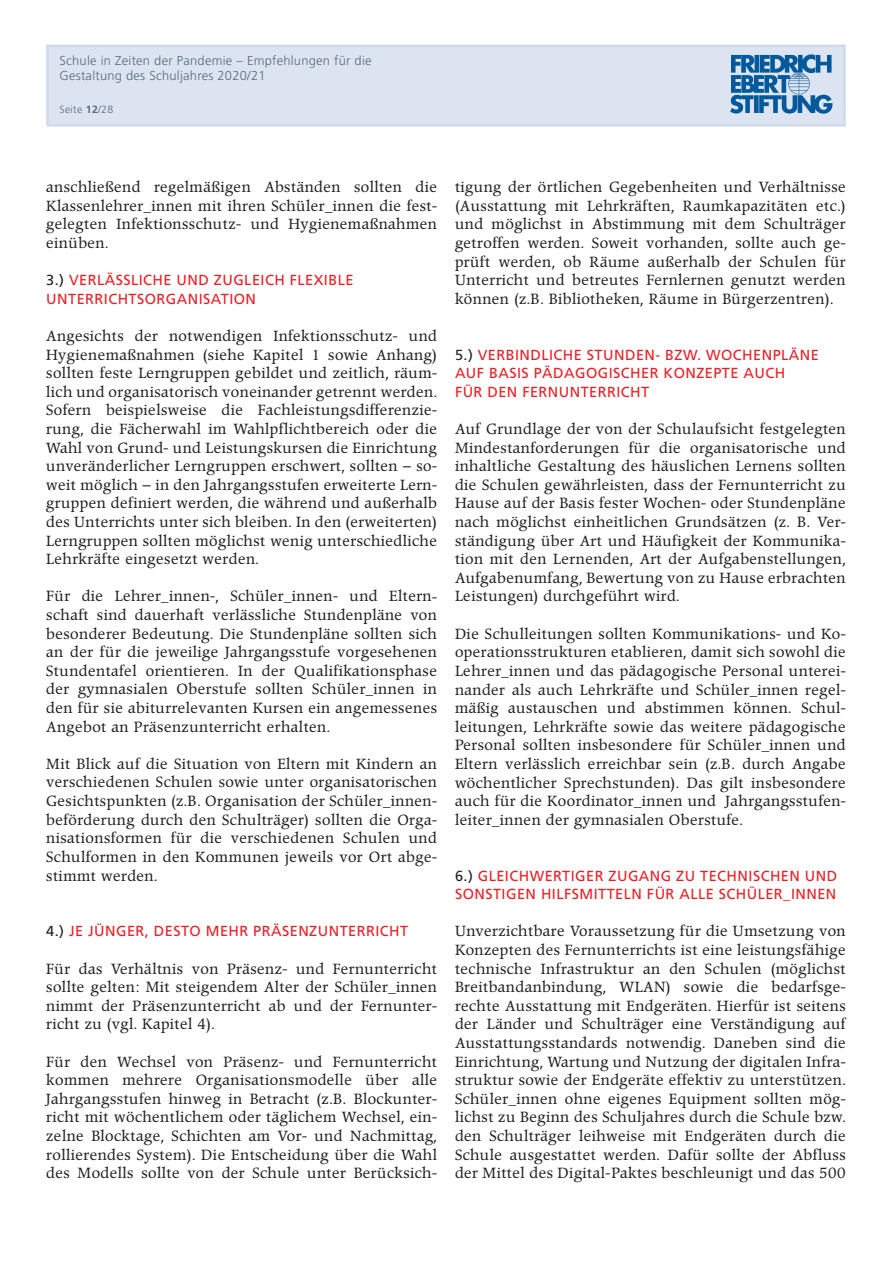
<style>
.page{position:relative;width:893px;height:1263px;background:#fff}
.page>*{position:absolute;margin:0;border:0;box-sizing:border-box;transform-origin:0 0}
.t1{font:14.55px/18.6px "Poppl Pontifex BE";letter-spacing:.03em;color:#231f20;text-align:justify}
.t2{font:14.55px/18.6px "Frutiger";letter-spacing:.03em;color:#ee1d23}
.t3{font:300 12.9px/15px "Frutiger CE";letter-spacing:.02em;color:#566a7b}
.t4{font:300 10.5px "Frutiger";letter-spacing:.03em;color:#566a7b}
.s1{font-family:"Frutiger CE";font-weight:700}
.s2{color:#231f20}
</style>
<div class="page">
<div style="left:46px;top:45px;width:800px;height:81px;background:#dde4f1;border:2px solid #cfd9eb"></div>
<img style="left:730px;top:54px;width:103px;height:60px">
<p class="t3" style="left:60px;top:53px;width:314px">Schule in Zeiten der Pandemie – Empfehlungen für die<br>Gestaltung des Schuljahres 2020/21</p>
<p class="t4" style="left:60px;top:103px;width:55px">Seite <span class="s1">12</span>/28</p>
<p class="t1" style="left:46px;top:178px;width:392px">anschließend regelmäßigen Abständen sollten die Klassenlehrer_innen mit ihren Schüler_innen die fest&shy;gelegten Infektionsschutz- und Hygienemaßnahmen einüben.</p>
<p class="t2" style="left:46px;top:271px;width:309px"><span class="s2">3.)</span> VERLÄSSLICHE UND ZUGLEICH FLEXIBLE<br>UNTERRICHTSORGANISATION</p>
<p class="t1" style="left:46px;top:327px;width:392px">Angesichts der notwendigen Infektionsschutz- und Hygienemaßnahmen (siehe Kapitel 1 sowie Anhang) sollten feste Lerngruppen gebildet und zeitlich, räum&shy;lich und organisatorisch voneinander getrennt werden.<br>Sofern beispielsweise die Fachleistungsdifferenzie&shy;rung, die Fächerwahl im Wahlpflichtbereich oder die Wahl von Grund- und Leistungskursen die Einrichtung unveränderlicher Lerngruppen erschwert, sollten – so&shy;weit möglich – in den Jahrgangsstufen erweiterte Lern&shy;gruppen definiert werden, die während und außerhalb des Unterrichts unter sich bleiben. In den (erweiterten)<br>Lerngruppen sollten möglichst wenig unterschiedliche Lehrkräfte eingesetzt werden.</p>
<p class="t1" style="left:46px;top:587px;width:392px">Für die Lehrer_innen-, Schüler_innen- und Eltern&shy;schaft sind dauerhaft verlässliche Stundenpläne von besonderer Bedeutung. Die Stundenpläne sollten sich an der für die jeweilige Jahrgangsstufe vorgesehenen Stundentafel orientieren. In der Qualifikationsphase der gymnasialen Oberstufe sollten Schüler_innen in den für sie abiturrelevanten Kursen ein angemessenes Angebot an Präsenzunterricht erhalten.</p>
<p class="t1" style="left:46px;top:755px;width:392px">Mit Blick auf die Situation von Eltern mit Kindern an verschiedenen Schulen sowie unter organisatorischen Gesichtspunkten (z.B. Organisation der Schüler_innen&shy;beförderung durch den Schulträger) sollten die Orga&shy;nisationsformen für die verschiedenen Schulen und Schulformen in den Kommunen jeweils vor Ort abge&shy;stimmt werden.</p>
<p class="t2" style="left:46px;top:922px;width:363px"><span class="s2">4.)</span> JE JÜNGER, DESTO MEHR PRÄSENZUNTERRICHT</p>
<p class="t1" style="left:46px;top:959px;width:392px">Für das Verhältnis von Präsenz- und Fernunterricht sollte gelten: Mit steigendem Alter der Schüler_innen nimmt der Präsenzunterricht ab und der Fernunter&shy;richt zu (vgl. Kapitel 4).</p>
<p class="t1" style="left:46px;top:1052px;width:392px">Für den Wechsel von Präsenz- und Fernunterricht kommen mehrere Organisationsmodelle über alle Jahrgangsstufen hinweg in Betracht (z.B. Blockunter&shy;richt mit wöchentlichem oder täglichem Wechsel, ein&shy;zelne Blocktage, Schichten am Vor- und Nachmittag, rollierendes System). Die Entscheidung über die Wahl des Modells sollte von der Schule unter Berücksich-</p>
<p class="t1" style="left:455px;top:178px;width:392px">tigung der örtlichen Gegebenheiten und Verhältnisse (Ausstattung mit Lehrkräften, Raumkapazitäten etc.) und möglichst in Abstimmung mit dem Schulträger getroffen werden. Soweit vorhanden, sollte auch ge&shy;prüft werden, ob Räume außerhalb der Schulen für Unterricht und betreutes Fernlernen genutzt werden können (z.B. Bibliotheken, Räume in Bürgerzentren).</p>
<p class="t2" style="left:455px;top:345px;width:365px"><span class="s2">5.)</span> VERBINDLICHE STUNDEN- BZW. WOCHENPLÄNE<br>AUF BASIS PÄDAGOGISCHER KONZEPTE AUCH<br>FÜR DEN FERNUNTERRICHT</p>
<p class="t1" style="left:455px;top:420px;width:392px">Auf Grundlage der von der Schulaufsicht festgelegten Mindestanforderungen für die organisatorische und inhaltliche Gestaltung des häuslichen Lernens sollten die Schulen gewährleisten, dass der Fernunterricht zu Hause auf der Basis fester Wochen- oder Stundenpläne nach möglichst einheitlichen Grundsätzen (z. B. Ver&shy;ständigung über Art und Häufigkeit der Kommunika&shy;tion mit den Lernenden, Art der Aufgabenstellungen, Aufgabenumfang, Bewertung von zu Hause erbrachten Leistungen) durchgeführt wird.</p>
<p class="t1" style="left:455px;top:625px;width:392px">Die Schulleitungen sollten Kommunikations- und Ko&shy;operationsstrukturen etablieren, damit sich sowohl die Lehrer_innen und das pädagogische Personal unterei&shy;nander als auch Lehrkräfte und Schüler_innen regel&shy;mäßig austauschen und abstimmen können. Schul&shy;leitungen, Lehrkräfte sowie das weitere pädagogische Personal sollten insbesondere für Schüler_innen und Eltern verlässlich erreichbar sein (z.B. durch Angabe wöchentlicher Sprechstunden). Das gilt insbesondere auch für die Koordinator_innen und Jahrgangsstufen&shy;leiter_innen der gymnasialen Oberstufe.</p>
<p class="t2" style="left:455px;top:866px;width:384px"><span class="s2">6.)</span> GLEICHWERTIGER ZUGANG ZU TECHNISCHEN UND<br>SONSTIGEN HILFSMITTELN FÜR ALLE SCHÜLER_INNEN</p>
<p class="t1" style="left:455px;top:922px;width:392px">Unverzichtbare Voraussetzung für die Umsetzung von Konzepten des Fernunterrichts ist eine leistungsfähige technische Infrastruktur an den Schulen (möglichst Breitbandanbindung, WLAN) sowie die bedarfsge&shy;rechte Ausstattung mit Endgeräten. Hierfür ist seitens der Länder und Schulträger eine Verständigung auf Ausstattungsstandards notwendig. Daneben sind die Einrichtung, Wartung und Nutzung der digitalen Infra&shy;struktur sowie der Endgeräte effektiv zu unterstützen.<br>Schüler_innen ohne eigenes Equipment sollten mög&shy;lichst zu Beginn des Schuljahres durch die Schule bzw. den Schulträger leihweise mit Endgeräten durch die Schule ausgestattet werden. Dafür sollte der Abfluss der Mittel des Digital-Paktes beschleunigt und das 500</p>
</div>
